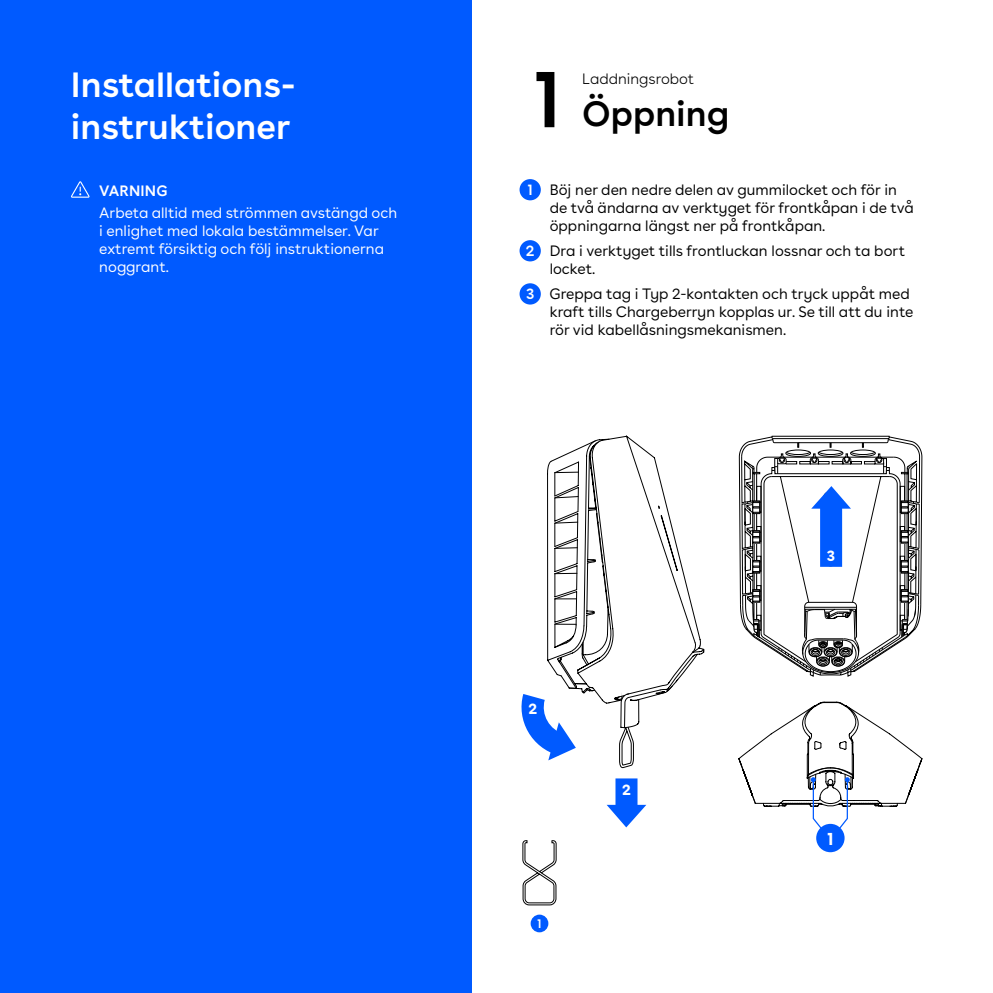
<style>
.page{position:relative;width:993px;height:993px;background:#fff}
.page>*{position:absolute;margin:0;border:0;box-sizing:border-box;transform-origin:0 0}
.t1{font:600 80px "Buenos Aires";color:#000}
.t2{font:600 35px/42px "Buenos Aires";color:#fff}
.t3{font:600 35px "Buenos Aires";color:#000}
.t4{font:700 17.5px "Buenos Aires";color:#fff}
.t5{font:15px/18px "Buenos Aires";color:#000}
.t6{font:15px/18px "Buenos Aires";color:#fff}
.t7{font:300 15px "Buenos Aires";color:#000}
.t8{font:600 15px "Buenos Aires";letter-spacing:.01em;color:#fff}
.t9{font:700 15px "Buenos Aires";color:#fff}
.t10{font:600 12.5px "Buenos Aires";color:#fff}
</style>
<div class="page">
<div style="left:0;top:0;width:471px;height:992px;background:#005aff"></div>
<svg style="left:71px;top:181px;width:19px;height:17px"></svg>
<div style="left:519px;top:179px;width:21px;height:21px;background:#005aff;border-radius:50%"></div>
<div style="left:519px;top:240px;width:21px;height:21px;background:#005aff;border-radius:50%"></div>
<div style="left:519px;top:283px;width:21px;height:21px;background:#005aff;border-radius:50%"></div>
<svg style="left:522px;top:840px;width:34px;height:65px"></svg>
<svg style="left:738px;top:435px;width:184px;height:242px"></svg>
<svg style="left:738px;top:701px;width:184px;height:131px"></svg>
<div style="left:815px;top:823px;width:29px;height:28px;background:#005aff;border-radius:50%"></div>
<svg style="left:606px;top:778px;width:40px;height:49px"></svg>
<svg style="left:521px;top:435px;width:183px;height:333px"></svg>
<div style="left:530px;top:914px;width:18px;height:18px;background:#005aff;border-radius:50%"></div>
<h2 class="t2" style="left:71px;top:61px;width:226px">Installations&shy;instruktioner</h2>
<h1 class="t1" style="left:532px;top:32px;width:31px">1</h1>
<p class="t7" style="left:582px;top:67px;width:113px">Laddningsrobot</p>
<h2 class="t3" style="left:582px;top:84px;width:148px">Öppning</h2>
<p class="t8" style="left:99px;top:178px;width:70px">VARNING</p>
<p class="t6" style="left:99px;top:202px;width:299px">Arbeta alltid med strömmen avstängd och i enlighet med lokala bestämmelser. Var extremt försiktig och följ instruktionerna noggrant.</p>
<p class="t8" style="left:527px;top:177px;width:7px">1</p>
<p class="t8" style="left:525px;top:238px;width:10px">2</p>
<p class="t8" style="left:526px;top:281px;width:10px">3</p>
<p class="t5" style="left:549px;top:179px;width:365px">Böj ner den nedre delen av gummilocket och för in de två ändarna av verktyget för frontkåpan i de två öppningarna längst ner på frontkåpan.</p>
<p class="t5" style="left:549px;top:240px;width:357px">Dra i verktyget tills frontluckan lossnar och ta bort locket.</p>
<p class="t5" style="left:549px;top:283px;width:365px">Greppa tag i Typ 2-kontakten och tryck uppåt med kraft tills Chargeberryn kopplas ur. Se till att du inte rör vid kabellåsningsmekanismen.</p>
<p class="t9" style="left:528px;top:696px;width:10px">2</p>
<p class="t10" style="left:537px;top:912px;width:6px">1</p>
<p class="t9" style="left:622px;top:776px;width:10px">2</p>
<p class="t9" style="left:826px;top:542px;width:10px">3</p>
<p class="t4" style="left:826px;top:824px;width:8px">1</p>
</div>
